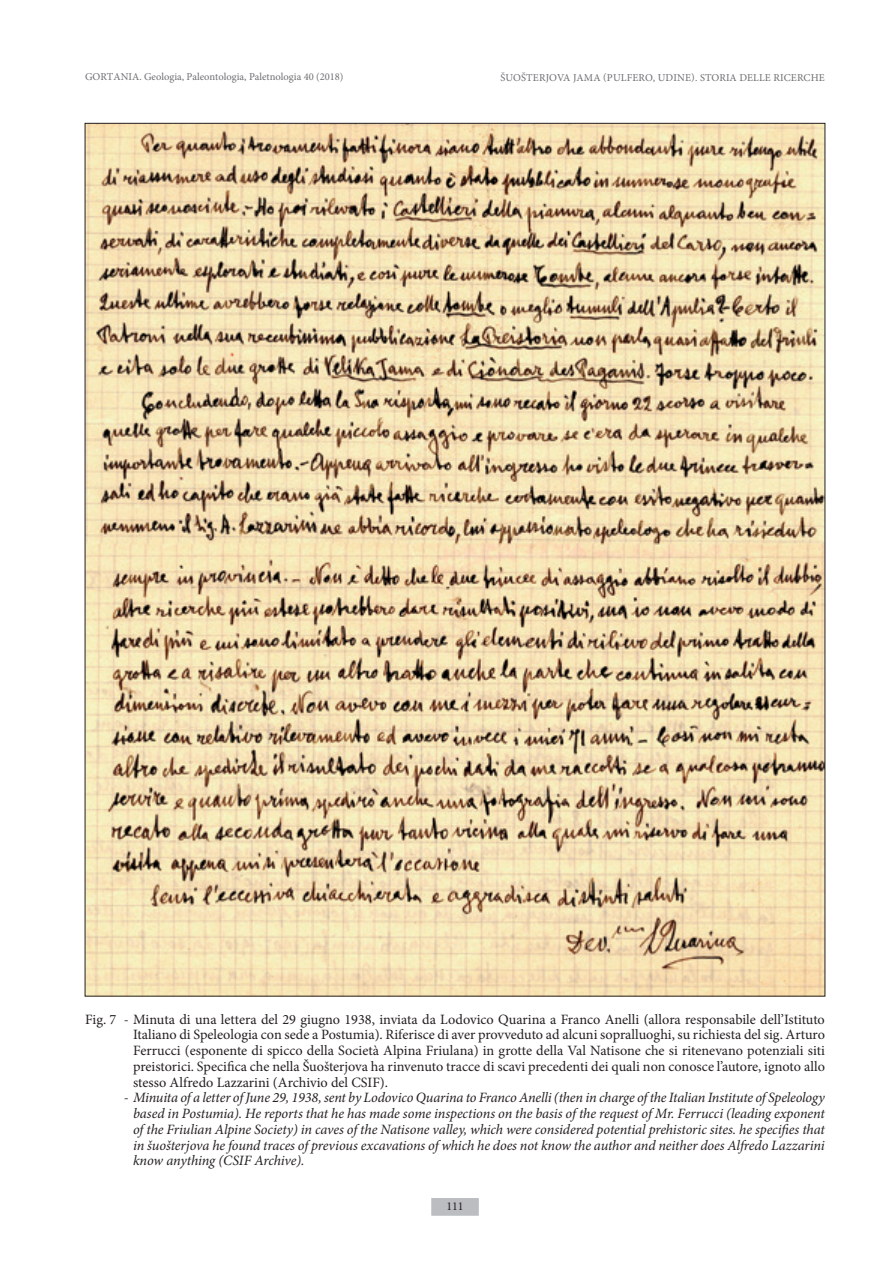
<style>
.page{position:relative;width:893px;height:1263px;background:#fff}
.page>*{position:absolute;margin:0;border:0;box-sizing:border-box;transform-origin:0 0}
.t1{font:14.25px/15.8px "Minion Pro";letter-spacing:-.005em;color:#231f20;text-align:justify}
.t2{font:italic 14.25px/15.8px "Minion Pro";letter-spacing:-.01em;color:#231f20;text-align:justify}
.t3{font:12px "Minion Pro";color:#231f20}
.t4{font:10.5px "Minion Pro";color:#6c6d70}
.s1{font-style:normal}
</style>
<div class="page">
<div style="left:432px;top:1198px;width:46px;height:17px;background:#bcbdc0"></div>
<img style="left:87px;top:125px;width:736px;height:869px">
<p class="t4" style="left:85px;top:70px;width:260px">GORTANIA. Geologia, Paleontologia, Paletnologia 40 (2018)</p>
<p class="t4" style="left:500px;top:70px;width:326px">ŠUOŠTERJOVA JAMA (PULFERO, UDINE). STORIA DELLE RICERCHE</p>
<p class="t1" style="left:133px;top:1011px;width:693px;text-indent:-48px">Fig. 7 - Minuta di una lettera del 29 giugno 1938, inviata da Lodovico Quarina a Franco Anelli (allora responsabile dell’Istituto Italiano di Speleologia con sede a Postumia). Riferisce di aver provveduto ad alcuni sopralluoghi, su richiesta del sig. Arturo Ferrucci (esponente di spicco della Società Alpina Friulana) in grotte della Val Natisone che si ritenevano potenziali siti preistorici. Specifica che nella Šuošterjova ha rinvenuto tracce di scavi precedenti dei quali non conosce l’autore, ignoto allo stesso Alfredo Lazzarini (Archivio del CSIF).</p>
<p class="t2" style="left:133px;top:1090px;width:693px;text-indent:-9px"><span class="s1">-</span> Minuita of a letter of June 29, 1938, sent by Lodovico Quarina to Franco Anelli (then in charge of the Italian Institute of Speleology based in Postumia). He reports that he has made some inspections on the basis of the request of Mr. Ferrucci (leading exponent of the Friulian Alpine Society) in caves of the Natisone valley, which were considered potential prehistoric sites. he specifies that in šuošterjova he found traces of previous excavations of which he does not know the author and neither does Alfredo Lazzarini know anything (CSIF Archive).</p>
<p class="t3" style="left:446px;top:1198px;width:19px">111</p>
</div>
